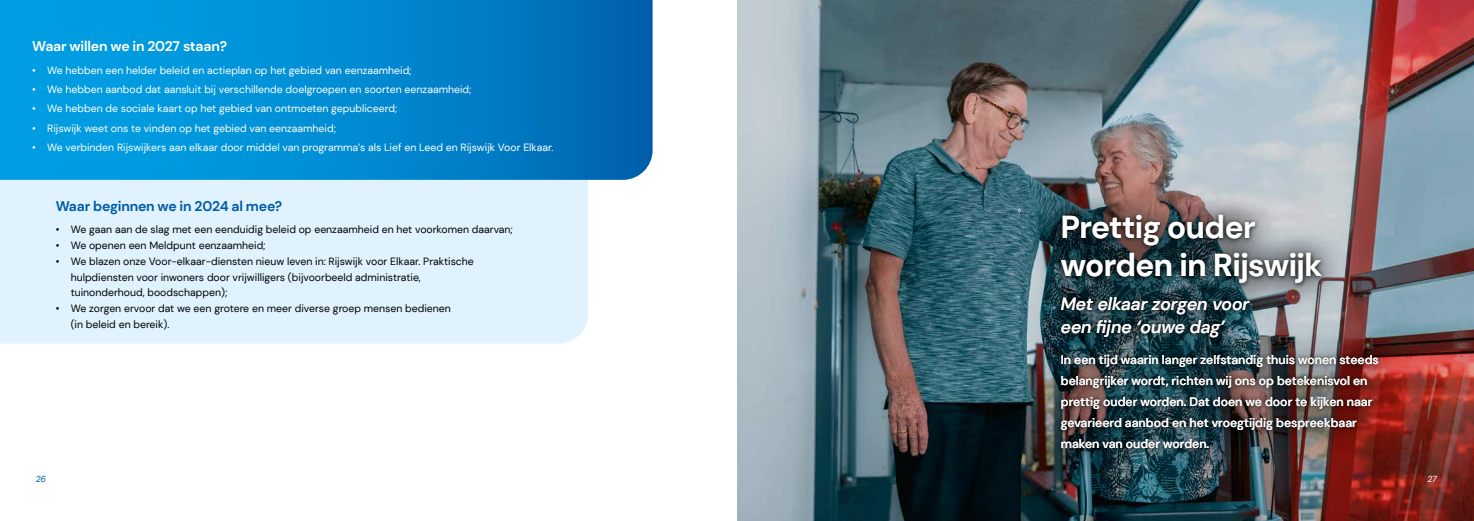
<style>
.page{position:relative;width:1474px;height:521px;background:#fff}
.page>*{position:absolute;margin:0;border:0;box-sizing:border-box;transform-origin:0 0}
.t1{font:700 31.5px/37.8px "DM Sans";letter-spacing:-.015em;color:#fff}
.t2{font:italic 500 17.5px/22.8px "DM Sans";color:#fff}
.t3{font:700 14px "DM Sans";letter-spacing:-.015em;color:#005ba9}
.t4{font:700 14px "DM Sans";letter-spacing:-.015em;color:#fff}
.t5{font:500 12.25px/21px "DM Sans";color:#fff}
.t6{font:10.5px/15.8px "DM Sans";color:#000}
.t7{font:10.5px "DM Sans";color:#fff}
.t8{font:italic 8.75px "DM Sans";color:#005ba9}
.t9{font:italic 8.75px "DM Sans";color:#fff}
</style>
<div class="page">
<div style="left:0;top:180px;width:588px;height:164px;background:#dff2fd"></div>
<img style="left:737px;top:0;width:736px;height:521px">
<svg style="left:0;top:0;width:652px;height:180px;background:#0088d0"></svg>
<div style="left:1035px;top:190px;width:310px;height:118px;background:#000;opacity:.9"></div>
<div style="left:1035px;top:272px;width:237px;height:90px;background:#000;opacity:.9"></div>
<div style="left:1035px;top:330px;width:367px;height:145px;background:#000;opacity:.9"></div>
<div style="left:1056px;top:211px;width:270px;height:77px;background:#000;opacity:.9"></div>
<div style="left:1056px;top:292px;width:198px;height:51px;background:#000;opacity:.9"></div>
<div style="left:1056px;top:350px;width:327px;height:103px;background:#000;opacity:.9"></div>
<h3 class="t4" style="left:32px;top:37px;width:196px">Waar willen we in 2027 staan?</h3>
<p class="t7" style="left:32px;top:64px;width:381px">• We hebben een helder beleid en actieplan op het gebied van eenzaamheid;</p>
<p class="t7" style="left:32px;top:83px;width:441px">• We hebben aanbod dat aansluit bij verschillende doelgroepen en soorten eenzaamheid;</p>
<p class="t7" style="left:32px;top:102px;width:366px">• We hebben de sociale kaart op het gebied van ontmoeten gepubliceerd;</p>
<p class="t7" style="left:32px;top:121px;width:305px">• Rijswijk weet ons te vinden op het gebied van eenzaamheid;</p>
<p class="t7" style="left:32px;top:141px;width:523px">• We verbinden Rijswijkers aan elkaar door middel van programma’s als Lief en Leed en Rijswijk Voor Elkaar.</p>
<h3 class="t3" style="left:56px;top:197px;width:228px">Waar beginnen we in 2024 al mee?</h3>
<p class="t6" style="left:56px;top:222px;width:458px">• We gaan aan de slag met een eenduidig beleid op eenzaamheid en het voorkomen daarvan;</p>
<p class="t6" style="left:56px;top:238px;width:211px">• We openen een Meldpunt eenzaamheid;</p>
<p class="t6" style="left:71px;top:253px;width:405px;text-indent:-15px">• We blazen onze Voor-elkaar-diensten nieuw leven in: Rijswijk voor Elkaar. Praktische hulpdiensten voor inwoners door vrijwilligers (bijvoorbeeld administratie, tuinonderhoud, boodschappen);</p>
<p class="t6" style="left:71px;top:301px;width:382px;text-indent:-15px">• We zorgen ervoor dat we een grotere en meer diverse groep mensen bedienen (in beleid en bereik).</p>
<h1 class="t1" style="left:1060px;top:208px;width:263px">Prettig ouder worden in Rijswijk</h1>
<h2 class="t2" style="left:1060px;top:292px;width:190px">Met elkaar zorgen voor een fijne ‘ouwe dag’</h2>
<p class="t5" style="left:1060px;top:350px;width:319px">In een tijd waarin langer zelfstandig thuis wonen steeds belangrijker wordt, richten wij ons op betekenisvol en prettig ouder worden. Dat doen we door te kijken naar gevarieerd aanbod en het vroegtijdig bespreekbaar maken van ouder worden.</p>
<p class="t8" style="left:36px;top:473px;width:12px">26</p>
<p class="t9" style="left:1427px;top:473px;width:11px">27</p>
</div>
